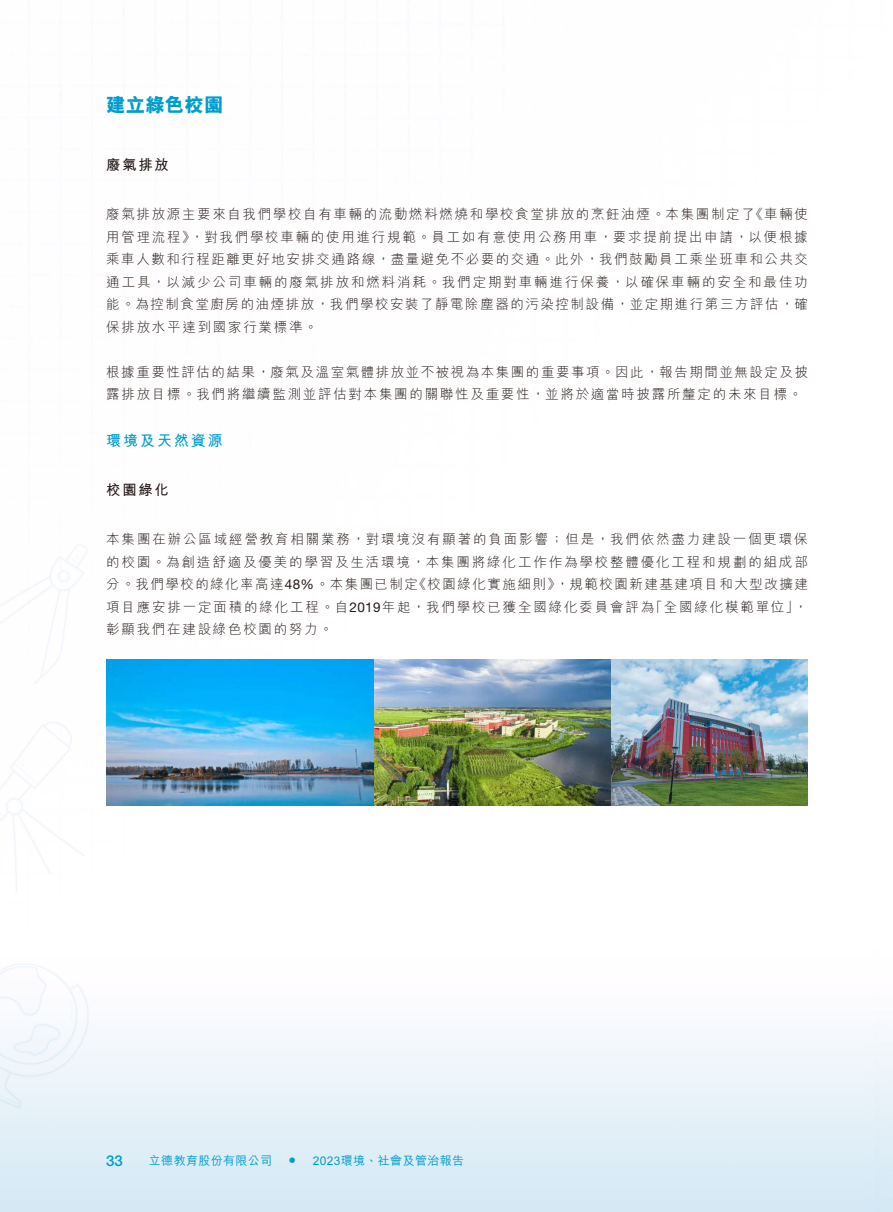
<style>
.page{position:relative;width:893px;height:1212px;background:#fff}
.page>*{position:absolute;margin:0;border:0;box-sizing:border-box;transform-origin:0 0}
.t1{font:800 19.5px "M Hei HK";letter-spacing:.005em;color:#009dcd}
.t2{font:700 15px "M Hei HK";letter-spacing:.13em;color:#009dcd}
.t3{font:500 15px "Helvetica Neue LT Std";color:#009dcd}
.t4{font:500 15px "M Hei HK";color:#009dcd}
.t5{font:700 14.25px "M Hei HK";letter-spacing:.13em;color:#231916}
.t6{font:300 13.5px/22.5px "M Hei HK";letter-spacing:.13em;color:#231916}
.t7{font:300 13.5px "M Hei HK";letter-spacing:.11em;color:#231916}
.t8{font:500 12px "M Hei HK";letter-spacing:.03em;color:#009dcd}
.s1{font-family:"Helvetica Neue LT Std";font-weight:400}
</style>
<div class="page">
<img style="left:106px;top:659px;width:702px;height:147px">
<h1 class="t1" style="left:106px;top:95px;width:119px">建立綠色校園</h1>
<p class="t5" style="left:106px;top:154px;width:64px">廢氣排放</p>
<p class="t6" style="left:190px;top:203px;width:619px;text-indent:-84px">廢氣排放源主要來自我們學校自有車輛的流動燃料燃燒和學校食堂排放的烹飪油煙。本集團制定了<br>，對我們學校車輛的使用進行規範。員工如有意使用公務用車，要求提前提出申請，以便根據</p>
<p class="t6" style="left:750px;top:203px;width:60px">《車輛使</p>
<p class="t6" style="left:106px;top:225px;width:703px">用管理流程》<br>乘車人數和行程距離更好地安排交通路線，盡量避免不必要的交通。此外，我們鼓勵員工乘坐班車和公共交通工具，以減少公司車輛的廢氣排放和燃料消耗。我們定期對車輛進行保養，以確保車輛的安全和最佳功能。為控制食堂廚房的油煙排放，我們學校安裝了靜電除塵器的污染控制設備，並定期進行第三方評估，確保排放水平達到國家行業標準。</p>
<p class="t6" style="left:106px;top:360px;width:703px">根據重要性評估的結果，廢氣及溫室氣體排放並不被視為本集團的重要事項。因此，報告期間並無設定及披露排放目標。我們將繼續監測並評估對本集團的關聯性及重要性，並將於適當時披露所釐定的未來目標。</p>
<p class="t2" style="left:106px;top:429px;width:118px">環境及天然資源</p>
<p class="t5" style="left:106px;top:479px;width:64px">校園綠化</p>
<p class="t6" style="left:106px;top:528px;width:703px;text-align:right">本集團在辦公區域經營教育相關業務，對環境沒有顯著的負面影響；但是，我們依然盡力建設一個更環保的校園。為創造舒適及優美的學習及生活環境，本集團將綠化工作作為學校整體優化工程和規劃的組成部，規範校園新建基建項目和大型改擴建</p>
<p class="t7" style="left:106px;top:577px;width:313px">分。我們學校的綠化率高達<span class="s1">48%</span>。本集團已制定</p>
<p class="t7" style="left:413px;top:577px;width:149px">《校園綠化實施細則》</p>
<p class="t6" style="left:106px;top:595px;width:549px">項目應安排一定面積的綠化工程。自<span class="s1">2019</span>年起，我們學校已獲全國綠化委員會評為彰顯我們在建設綠色校園的努力。</p>
<p class="t6" style="left:649px;top:595px;width:151px">「全國綠化模範單位「</p>
<p class="t6" style="left:794px;top:595px;width:15px">，</p>
<p class="t3" style="left:106px;top:1151px;width:18px">33</p>
<p class="t8" style="left:149px;top:1151px;width:125px">立德教育股份有限公司</p>
<p class="t4" style="left:285px;top:1149px;width:16px">•</p>
<p class="t8" style="left:313px;top:1151px;width:153px">2023環境、社會及管治報告</p>
</div>
